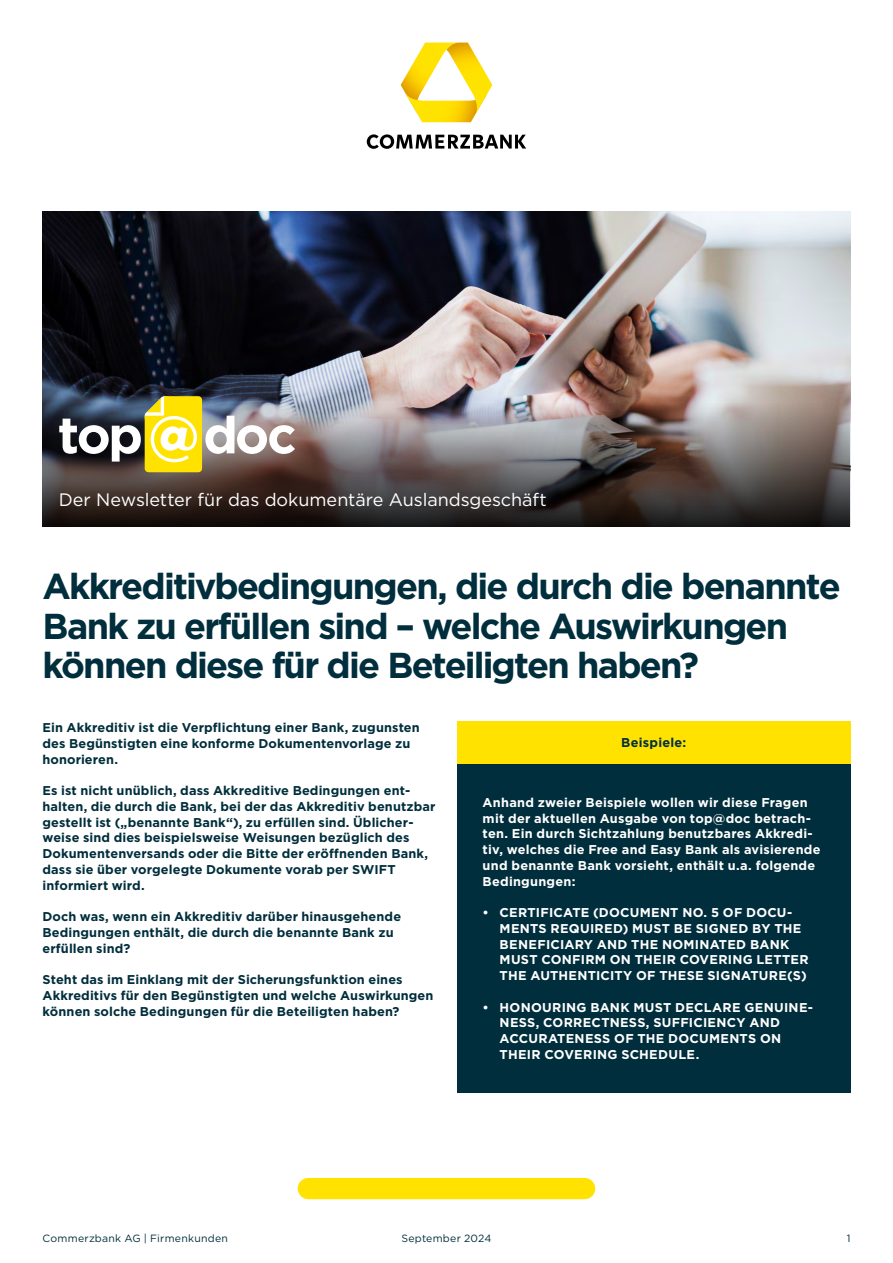
<style>
.page{position:relative;width:893px;height:1263px;background:#fff}
.page>*{position:absolute;margin:0;border:0;box-sizing:border-box;transform-origin:0 0}
.t1{font:700 36px/39.6px "Gotham";letter-spacing:-.05em;color:#002e3c}
.t2{font:18px "Gotham";color:#fff}
.t3{font:700 12.75px/15.8px "Gotham";letter-spacing:.01em;color:#002e3c}
.t4{font:700 12.75px/15.8px "Gotham";letter-spacing:.02em;color:#fff}
.t5{font:10.5px "Gotham";letter-spacing:.025em;color:#002e3c}
</style>
<div class="page">
<div style="left:308px;top:1178px;width:277px;height:21px;background:#ffe200"></div>
<img style="left:43px;top:211px;width:807px;height:192px">
<img style="left:43px;top:403px;width:807px;height:123px">
<img style="left:59px;top:396px;width:236px;height:76px">
<div style="left:457px;top:764px;width:393px;height:329px;background:#002e3c"></div>
<div style="left:457px;top:722px;width:393px;height:42px;background:#ffe200"></div>
<svg style="left:367px;top:134px;width:159px;height:15px"></svg>
<svg style="left:401px;top:43px;width:91px;height:79px"></svg>
<h2 class="t2" style="left:59px;top:488px;width:489px">Der Newsletter für das dokumentäre Auslandsgeschäft</h2>
<h1 class="t1" style="left:43px;top:566px;width:800px">Akkreditivbedingungen, die durch die benannte<br>Bank zu erfüllen sind – welche Auswirkungen können diese für die Beteiligten haben?</h1>
<p class="t3" style="left:43px;top:720px;width:379px">Ein Akkreditiv ist die Verpflichtung einer Bank, zugunsten des Begünstigten eine konforme Dokumentenvorlage zu honorieren.</p>
<p class="t3" style="left:43px;top:783px;width:395px">Es ist nicht unüblich, dass Akkreditive Bedingungen ent&shy;halten, die durch die Bank, bei der das Akkreditiv benutzbar gestellt ist („benannte Bank“), zu erfüllen sind. Üblicher&shy;weise sind dies beispielsweise Weisungen bezüglich des Dokumentenversands oder die Bitte der eröffnenden Bank, dass sie über vorgelegte Dokumente vorab per SWIFT informiert wird.</p>
<p class="t3" style="left:43px;top:909px;width:360px">Doch was, wenn ein Akkreditiv darüber hinausgehende<br>Bedingungen enthält, die durch die benannte Bank zu erfüllen sind?</p>
<p class="t3" style="left:43px;top:972px;width:392px">Steht das im Einklang mit der Sicherungsfunktion eines<br>Akkreditivs für den Begünstigten und welche Auswirkungen können solche Bedingungen für die Beteiligten haben?</p>
<p class="t3" style="left:621px;top:735px;width:66px">Beispiele:</p>
<p class="t4" style="left:483px;top:794px;width:339px">Anhand zweier Beispiele wollen wir diese Fragen mit der aktuellen Ausgabe von top@doc betrach&shy;ten. Ein durch Sichtzahlung benutzbares Akkredi&shy;tiv, welches die Free and Easy Bank als avisierende und benannte Bank vorsieht, enthält u.a. folgende Bedingungen:</p>
<p class="t4" style="left:500px;top:905px;width:310px;text-indent:-17px">• CERTIFICATE (DOCUMENT NO. 5 OF DOCU-MENTS REQUIRED) MUST BE SIGNED BY THE BENEFICIARY AND THE NOMINATED BANK MUST CONFIRM ON THEIR COVERING LETTER THE AUTHENTICITY OF THESE SIGNATURE(S)</p>
<p class="t4" style="left:500px;top:999px;width:315px;text-indent:-17px">• HONOURING BANK MUST DECLARE GENUINE-NESS, CORRECTNESS, SUFFICIENCY AND ACCURATENESS OF THE DOCUMENTS ON THEIR COVERING SCHEDULE.</p>
<p class="t5" style="left:43px;top:1231px;width:187px">Commerzbank AG | Firmenkunden</p>
<p class="t5" style="left:401px;top:1231px;width:92px">September 2024</p>
<p class="t5" style="left:847px;top:1231px;width:5px">1</p>
</div>
